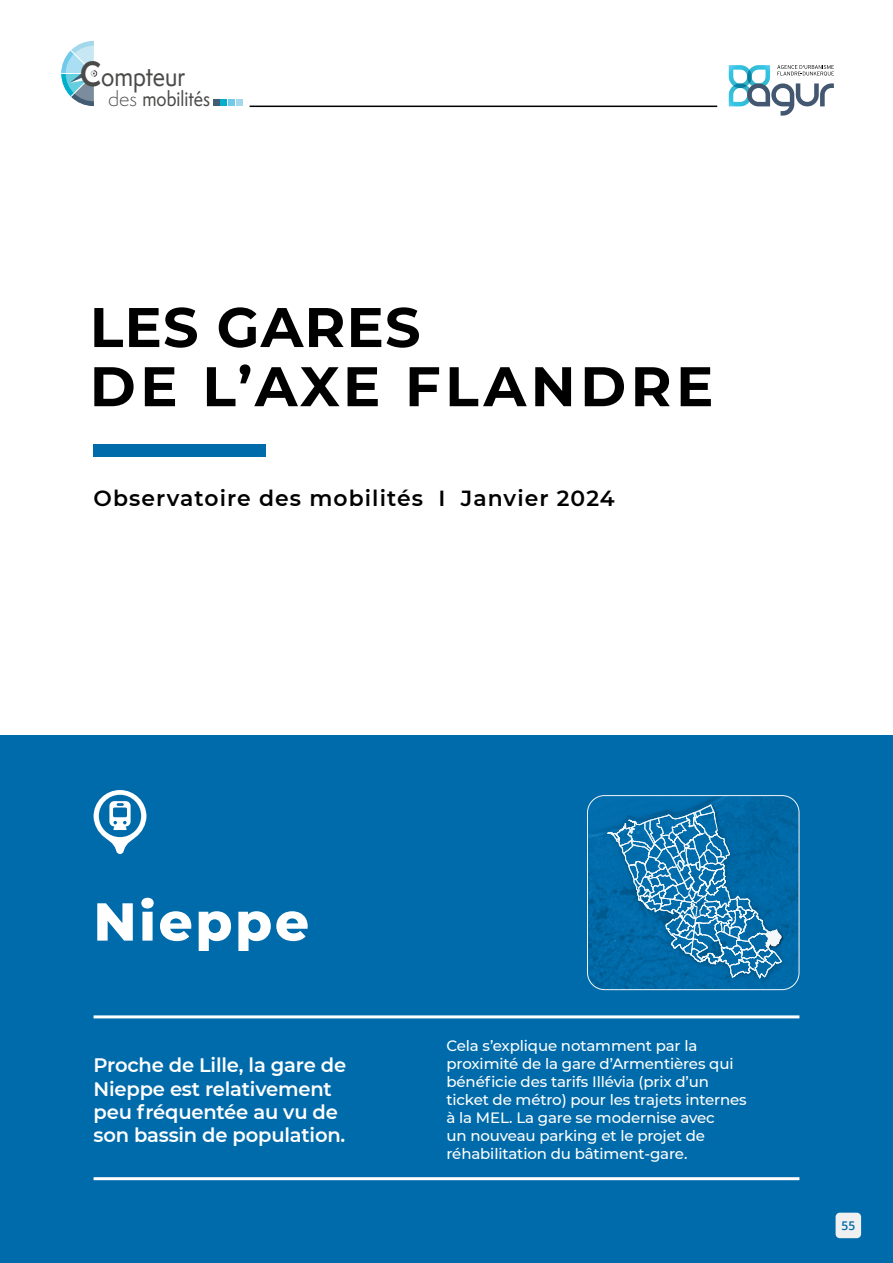
<style>
.page{position:relative;width:893px;height:1263px;background:#fff}
.page>*{position:absolute;margin:0;border:0;box-sizing:border-box;transform-origin:0 0}
.t1{font:700 55.65px/59.1px "Montserrat";letter-spacing:.06em;color:#000}
.t2{font:800 53.25px "Montserrat";letter-spacing:.05em;color:#fff}
.t3{font:500 25.5px "Semplicita Pro";color:#4a4a49;scale:.86 1}
.t4{font:600 21.9px "Montserrat";letter-spacing:.05em;color:#000}
.t5{font:600 19.5px/23.4px "Montserrat";letter-spacing:-.01em;color:#fff}
.t6{font:500 19.35px "Semplicita Pro";color:#4a4a49;scale:.86 1}
.t7{font:500 15px/18px "Montserrat";letter-spacing:-.01em;color:#fff}
.t8{font:600 12px "Open Sans";color:#006baa}
.s1{font-weight:700;font-size:32.25px}
.s2{font-weight:300}
</style>
<div class="page">
<div style="left:0;top:736px;width:893px;height:527px;background:#006baa"></div>
<img style="left:598px;top:796px;width:193px;height:191px">
<img style="left:782px;top:929px;width:1px;height:21px">
<svg style="left:607px;top:802px;width:175px;height:178px"></svg>
<div style="left:587px;top:795px;width:212px;height:195px;border:1px solid #fff;border-radius:17px"></div>
<hr style="left:94px;top:1177px;width:705px;height:3px;background:#fff">
<hr style="left:94px;top:1015px;width:705px;height:3px;background:#fff">
<div style="left:94px;top:444px;width:172px;height:12px;background:#006baa"></div>
<svg style="left:94px;top:790px;width:52px;height:64px"></svg>
<svg style="left:61px;top:41px;width:36px;height:65px"></svg>
<div style="left:213px;top:100px;width:7px;height:6px;background:#425c73"></div>
<div style="left:220px;top:100px;width:7px;height:6px;background:#00afcb"></div>
<div style="left:228px;top:100px;width:7px;height:6px;background:#72caeb"></div>
<svg style="left:236px;top:100px;width:6px;height:6px"></svg>
<hr style="left:250px;top:106px;width:467px;height:1px;background:#000">
<svg style="left:729px;top:65px;width:105px;height:51px"></svg>
<div style="left:836px;top:1213px;width:25px;height:25px;background:#f0f0f0;border-radius:4px"></div>
<h3 class="t3" style="left:80px;top:58px;width:124px"><span class="s1">C</span>ompteur</h3>
<p class="t6" style="left:108px;top:85px;width:120px"><span class="s2">des</span> mobilités</p>
<h1 class="t1" style="left:90px;top:295px;width:625px">LES GARES<br>DE L’AXE FLANDRE</h1>
<h3 class="t4" style="left:94px;top:483px;width:523px">Observatoire des mobilités I Janvier 2024</h3>
<h2 class="t2" style="left:94px;top:883px;width:217px">Nieppe</h2>
<h3 class="t5" style="left:94px;top:1053px;width:254px">Proche de Lille, la gare de<br>Nieppe est relativement peu fréquentée au vu de son bassin de population.</h3>
<p class="t7" style="left:446px;top:1036px;width:302px">Cela s’explique notamment par la proximité de la gare d’Armentières qui bénéficie des tarifs Illévia (prix d’un ticket de métro) pour les trajets internes à la MEL. La gare se modernise avec<br>un nouveau parking et le projet de réhabilitation du bâtiment-gare.</p>
<p class="t8" style="left:842px;top:1217px;width:15px">55</p>
</div>
